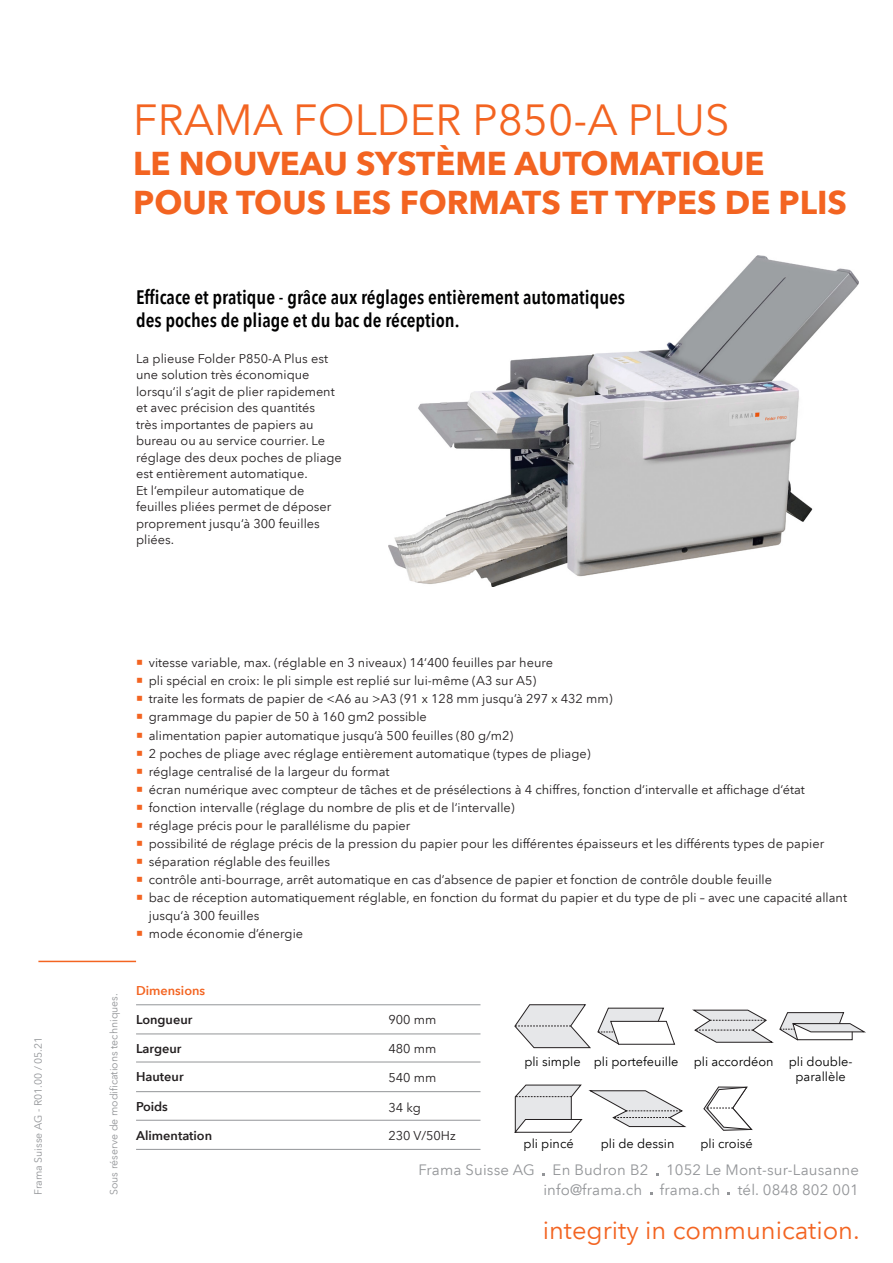
<style>
.page{position:relative;width:893px;height:1263px;background:#fff}
.page>*{position:absolute;margin:0;border:0;box-sizing:border-box;transform-origin:0 0}
.Überschrift{font:43.5px "Avenir Next LT Pro";color:#f36421}
.Überschrift-2{font:700 33px/39.6px "Avenir Next LT Pro";color:#f36421}
.t1{font:25.5px "Avenir Next LT Pro";color:#f36421}
.Seitentitel{font:600 condensed 19.5px/23.4px "Avenir Next LT Pro";color:#000001}
.t2{font:15px/19.5px "Avenir Next LT Pro";letter-spacing:.01em;color:#939598;text-align:right}
.Fliesstext{font:12.75px/16.5px "Avenir Next LT Pro";color:#231f20}
.Seitentitel-2{font:12.75px/15.3px "Avenir Next LT Pro";color:#000001;text-align:center}
.Fliesstext-2{font:600 12.75px "Avenir Next LT Pro";color:#231f20}
.Fliesstext-3{font:600 12.75px "Avenir Next LT Pro";color:#f36421}
.Fliesstext-4{font:10.5px "Avenir Next LT Pro";color:#939598}
</style>
<div class="page">
<hr style="left:136px;top:1004px;width:344px;height:1px;background:#939598">
<hr style="left:136px;top:1120px;width:344px;height:1px;background:#939598">
<hr style="left:136px;top:1062px;width:344px;height:1px;background:#939598">
<hr style="left:136px;top:1034px;width:344px;height:1px;background:#939598">
<hr style="left:136px;top:1149px;width:344px;height:1px;background:#939598">
<hr style="left:136px;top:1091px;width:344px;height:1px;background:#939598">
<hr style="left:38px;top:961px;width:98px;height:1px;background:#f36421">
<svg style="left:514px;top:1004px;width:77px;height:44px"></svg>
<svg style="left:597px;top:1007px;width:78px;height:38px"></svg>
<svg style="left:693px;top:1009px;width:173px;height:34px"></svg>
<svg style="left:514px;top:1084px;width:69px;height:49px"></svg>
<svg style="left:589px;top:1090px;width:97px;height:37px"></svg>
<svg style="left:703px;top:1086px;width:50px;height:45px"></svg>
<img style="left:388px;top:255px;width:471px;height:332px">
<p class="Fliesstext-4" style="left:32px;top:1195px;width:160px;rotate:-90deg">Frama Suisse AG - R01.00 / 05.21</p>
<p class="Überschrift" style="left:133px;top:94px;width:598px">FRAMA FOLDER P850-A PLUS</p>
<p class="Überschrift-2" style="left:133px;top:143px;width:715px">LE NOUVEAU SYSTÈME AUTOMATIQUE<br>POUR TOUS LES FORMATS ET TYPES DE PLIS</p>
<p class="Seitentitel" style="left:136px;top:285px;width:491px">Efficace et pratique - grâce aux réglages entièrement automatiques des poches de pliage et du bac de réception.</p>
<p class="Fliesstext" style="left:136px;top:350px;width:207px">La plieuse Folder P850-A Plus est une solution très économique lorsqu‘il s‘agit de plier rapidement et avec précision des quantités<br>très importantes de papiers au bureau ou au service courrier. Le réglage des deux poches de pliage est entièrement automatique.<br>Et l‘empileur automatique de feuilles pliées permet de déposer proprement jusqu‘à 300 feuilles pliées.</p>
<p class="Fliesstext" style="left:149px;top:655px;width:406px">vitesse variable, max. (réglable en 3 niveaux) 14‘400 feuilles par heure</p>
<p class="Fliesstext" style="left:149px;top:673px;width:389px">pli spécial en croix: le pli simple est replié sur lui-même (A3 sur A5)</p>
<p class="Fliesstext" style="left:149px;top:691px;width:465px">traite les formats de papier de &lt;A6 au &gt;A3 (91 x 128 mm jusqu’à 297 x 432 mm)</p>
<p class="Fliesstext" style="left:149px;top:709px;width:280px">grammage du papier de 50 à 160 gm2 possible</p>
<p class="Fliesstext" style="left:149px;top:727px;width:366px">alimentation papier automatique jusqu’à 500 feuilles (80 g/m2)</p>
<p class="Fliesstext" style="left:149px;top:745px;width:443px">2 poches de pliage avec réglage entièrement automatique (types de pliage)</p>
<p class="Fliesstext" style="left:149px;top:763px;width:242px">réglage centralisé de la largeur du format</p>
<p class="Fliesstext" style="left:149px;top:781px;width:658px">écran numérique avec compteur de tâches et de présélections à 4 chiffres, fonction d‘intervalle et affichage d‘état</p>
<p class="Fliesstext" style="left:149px;top:799px;width:367px">fonction intervalle (réglage du nombre de plis et de l‘intervalle)</p>
<p class="Fliesstext" style="left:149px;top:817px;width:263px">réglage précis pour le parallélisme du papier</p>
<p class="Fliesstext" style="left:149px;top:835px;width:677px">possibilité de réglage précis de la pression du papier pour les différentes épaisseurs et les différents types de papier</p>
<p class="Fliesstext" style="left:149px;top:853px;width:183px">séparation réglable des feuilles</p>
<p class="Fliesstext" style="left:149px;top:871px;width:625px">contrôle anti-bourrage, arrêt automatique en cas d’absence de papier et fonction de contrôle double feuille</p>
<p class="Fliesstext" style="left:149px;top:888px;width:700px;line-height:18px">bac de réception automatiquement réglable, en fonction du format du papier et du type de pli – avec une capacité allant jusqu‘à 300 feuilles</p>
<p class="Fliesstext" style="left:149px;top:925px;width:156px">mode économie d’énergie</p>
<p class="Fliesstext-4" style="left:107px;top:1195px;width:203px;rotate:-90deg">Sous réserve de modifications techniques.</p>
<p class="Fliesstext-3" style="left:136px;top:983px;width:71px">Dimensions</p>
<p class="Fliesstext-2" style="left:136px;top:1012px;width:58px">Longueur</p>
<p class="Fliesstext-2" style="left:136px;top:1040px;width:47px">Largeur</p>
<p class="Fliesstext-2" style="left:136px;top:1069px;width:49px">Hauteur</p>
<p class="Fliesstext-2" style="left:136px;top:1098px;width:33px">Poids</p>
<p class="Fliesstext-2" style="left:136px;top:1127px;width:78px">Alimentation</p>
<p class="Fliesstext" style="left:388px;top:1011px;width:49px">900 mm</p>
<p class="Fliesstext" style="left:388px;top:1040px;width:49px">480 mm</p>
<p class="Fliesstext" style="left:388px;top:1069px;width:49px">540 mm</p>
<p class="Fliesstext" style="left:388px;top:1099px;width:34px">34 kg</p>
<p class="Fliesstext" style="left:388px;top:1127px;width:69px">230 V/50Hz</p>
<p class="Seitentitel-2" style="left:524px;top:1053px;width:58px">pli simple</p>
<p class="Seitentitel-2" style="left:594px;top:1053px;width:86px">pli portefeuille</p>
<p class="Seitentitel-2" style="left:694px;top:1053px;width:82px">pli accordéon</p>
<p class="Seitentitel-2" style="left:789px;top:1053px;width:65px">pli double&shy;parallèle</p>
<p class="Seitentitel-2" style="left:524px;top:1136px;width:52px">pli pincé</p>
<p class="Seitentitel-2" style="left:601px;top:1136px;width:75px">pli de dessin</p>
<p class="Seitentitel-2" style="left:700px;top:1136px;width:54px">pli croisé</p>
<p class="t2" style="left:419px;top:1160px;width:442px">Frama Suisse AG En Budron B2 1052 Le Mont-sur-Lausanne info@frama.ch frama.ch tél. 0848 802 001</p>
<p class="t1" style="left:543px;top:1215px;width:318px">integrity in communication.</p>
</div>
